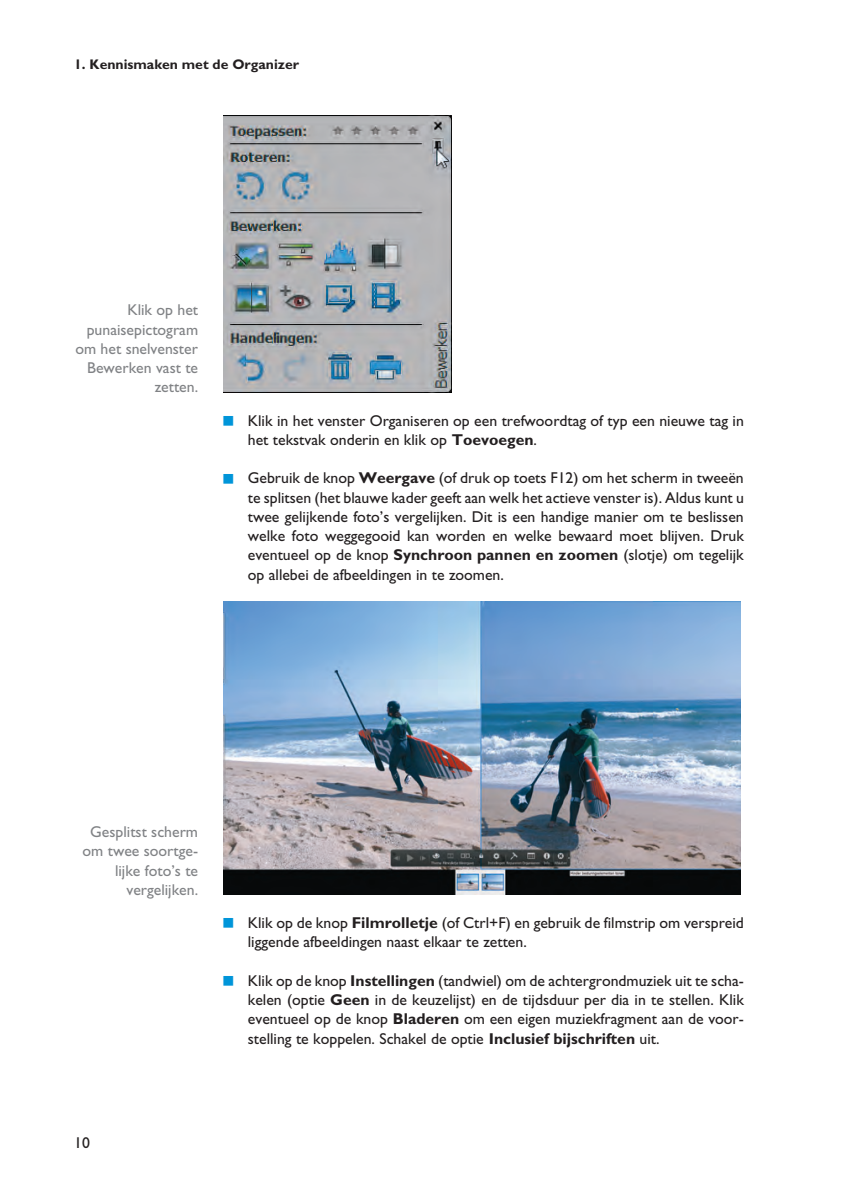
<style>
.page{position:relative;width:846px;height:1194px;background:#fff}
.page>*{position:absolute;margin:0;border:0;box-sizing:border-box;transform-origin:0 0}
.t1{font:15.75px/19.2px "Gill Sans";color:#231f20}
.t2{font:15.75px/19.2px "Gill Sans";color:#808285;text-align:right}
.t3{font:700 14px "Gill Sans";color:#231f20}
.s1{color:#0095d9}
.s2{font-weight:700}
</style>
<div class="page">
<img style="left:223px;top:602px;width:517px;height:293px">
<img style="left:223px;top:116px;width:229px;height:276px">
<p class="t3" style="left:74px;top:59px;width:226px">1. Kennismaken met de Organizer</p>
<p class="t2" style="left:75px;top:302px;width:124px">Klik op het punaisepictogram om het snelvenster<br>Bewerken vast te zetten.</p>
<p class="t1" style="left:248px;top:412px;width:498px;text-indent:-25px"><span class="s1">■</span> Klik in het venster Organiseren op een trefwoordtag of typ een nieuwe tag in het tekstvak onderin en klik op <span class="s2">Toevoegen</span>.</p>
<p class="t1" style="left:248px;top:470px;width:498px;text-align:justify;text-indent:-25px"><span class="s1">■</span> Gebruik de knop <span class="s2">Weergave</span> (of druk op toets F12) om het scherm in tweeën te splitsen (het blauwe kader geeft aan welk het actieve venster is). Aldus kunt u twee gelijkende foto’s vergelijken. Dit is een handige manier om te beslissen welke foto weggegooid kan worden en welke bewaard moet blijven. Druk eventueel op de knop <span class="s2">Synchroon pannen en zoomen</span> (slotje) om tegelijk op allebei de afbeeldingen in te zoomen.</p>
<p class="t2" style="left:83px;top:824px;width:117px">Gesplitst scherm om twee soortge&shy;lijke foto’s te vergelijken.</p>
<p class="t1" style="left:248px;top:915px;width:498px;text-indent:-25px"><span class="s1">■</span> Klik op de knop <span class="s2">Filmrolletje</span> (of Ctrl+F) en gebruik de filmstrip om verspreid liggende afbeeldingen naast elkaar te zetten.</p>
<p class="t1" style="left:248px;top:973px;width:498px;text-align:justify;text-indent:-25px"><span class="s1">■</span> Klik op de knop <span class="s2">Instellingen</span> (tandwiel) om de achtergrondmuziek uit te scha&shy;kelen (optie <span class="s2">Geen</span> in de keuzelijst) en de tijdsduur per dia in te stellen. Klik eventueel op de knop <span class="s2">Bladeren</span> om een eigen muziekfragment aan de voor&shy;stelling te koppelen. Schakel de optie <span class="s2">Inclusief bijschriften</span> uit.</p>
<p class="t1" style="left:74px;top:1134px;width:17px">10</p>
</div>
